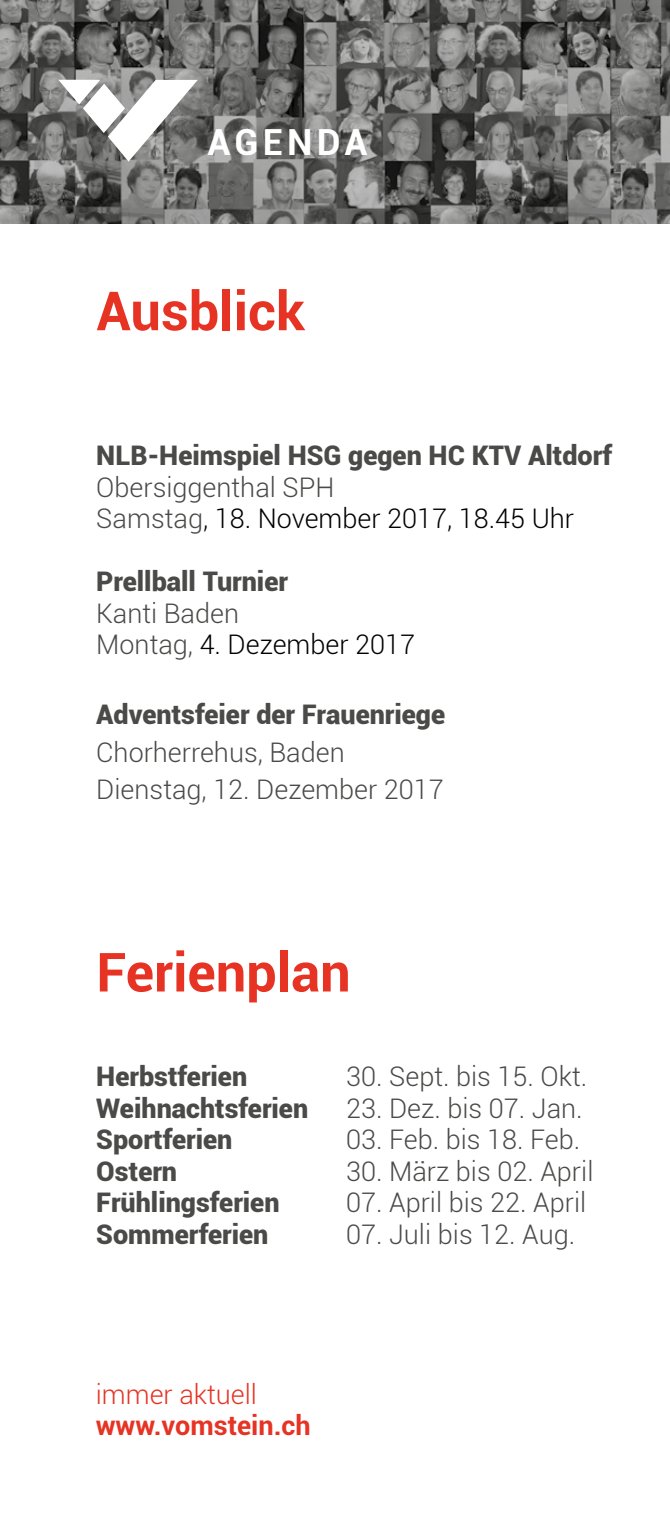
<style>
.page{position:relative;width:670px;height:1531px;background:#fff}
.page>*{position:absolute;margin:0;border:0;box-sizing:border-box;transform-origin:0 0}
.t1{font:700 54px "Roboto";color:#e63323}
.t2{font:700 36px "Roboto";letter-spacing:.12em;color:#fff}
.t3{font:300 27px/31.5px "Roboto";color:#4a4a49}
.t4{font:900 27px "Roboto";color:#4a4a49}
.t5{font:300 27px/31.5px "Roboto";color:#000}
.t6{font:700 27px "Roboto";color:#e63323}
.t7{font:300 27px "Roboto";color:#e63323}
.s1{color:#4a4a49}
.s2{color:#000}
</style>
<div class="page">
<img style="left:0;top:0;width:670px;height:223px">
<svg style="left:58px;top:80px;width:140px;height:82px"></svg>
<h2 class="t2" style="left:207px;top:116px;width:162px">AGENDA</h2>
<h1 class="t1" style="left:96px;top:273px;width:210px">Ausblick</h1>
<p class="t4" style="left:96px;top:436px;width:517px">NLB-Heimspiel HSG gegen HC KTV Altdorf</p>
<p class="t5" style="left:96px;top:470px;width:479px"><span class="s1">Obersiggenthal SPH<br>Samstag</span>, 18. November 2017, 18.45 Uhr</p>
<p class="t4" style="left:96px;top:562px;width:193px">Prellball Turnier</p>
<p class="t3" style="left:96px;top:596px;width:320px">Kanti Baden<br>Montag, <span class="s2">4. Dezember 2017</span></p>
<p class="t4" style="left:96px;top:695px;width:350px">Adventsfeier der Frauenriege</p>
<p class="t3" style="left:96px;top:732px;width:349px;line-height:37.8px">Chorherrehus, Baden<br>Dienstag, 12. Dezember 2017</p>
<h1 class="t1" style="left:96px;top:934px;width:256px">Ferienplan</h1>
<p class="t4" style="left:96px;top:1057px;width:152px">Herbstferien</p>
<p class="t3" style="left:346px;top:1060px;width:242px">30. Sept. bis 15. Okt.</p>
<p class="t4" style="left:96px;top:1089px;width:213px">Weihnachtsferien</p>
<p class="t3" style="left:346px;top:1091px;width:238px">23. Dez. bis 07. Jan.</p>
<p class="t4" style="left:96px;top:1120px;width:138px">Sportferien</p>
<p class="t3" style="left:346px;top:1123px;width:235px">03. Feb. bis 18. Feb.</p>
<p class="t4" style="left:96px;top:1152px;width:82px">Ostern</p>
<p class="t3" style="left:346px;top:1154px;width:249px">30. März bis 02. April</p>
<p class="t4" style="left:96px;top:1183px;width:185px">Frühlingsferien</p>
<p class="t3" style="left:346px;top:1186px;width:242px">07. April bis 22. April</p>
<p class="t4" style="left:96px;top:1215px;width:173px">Sommerferien</p>
<p class="t3" style="left:346px;top:1217px;width:230px">07. Juli bis 12. Aug.</p>
<p class="t7" style="left:96px;top:1375px;width:163px">immer aktuell</p>
<p class="t6" style="left:96px;top:1406px;width:216px">www.vomstein.ch</p>
</div>
